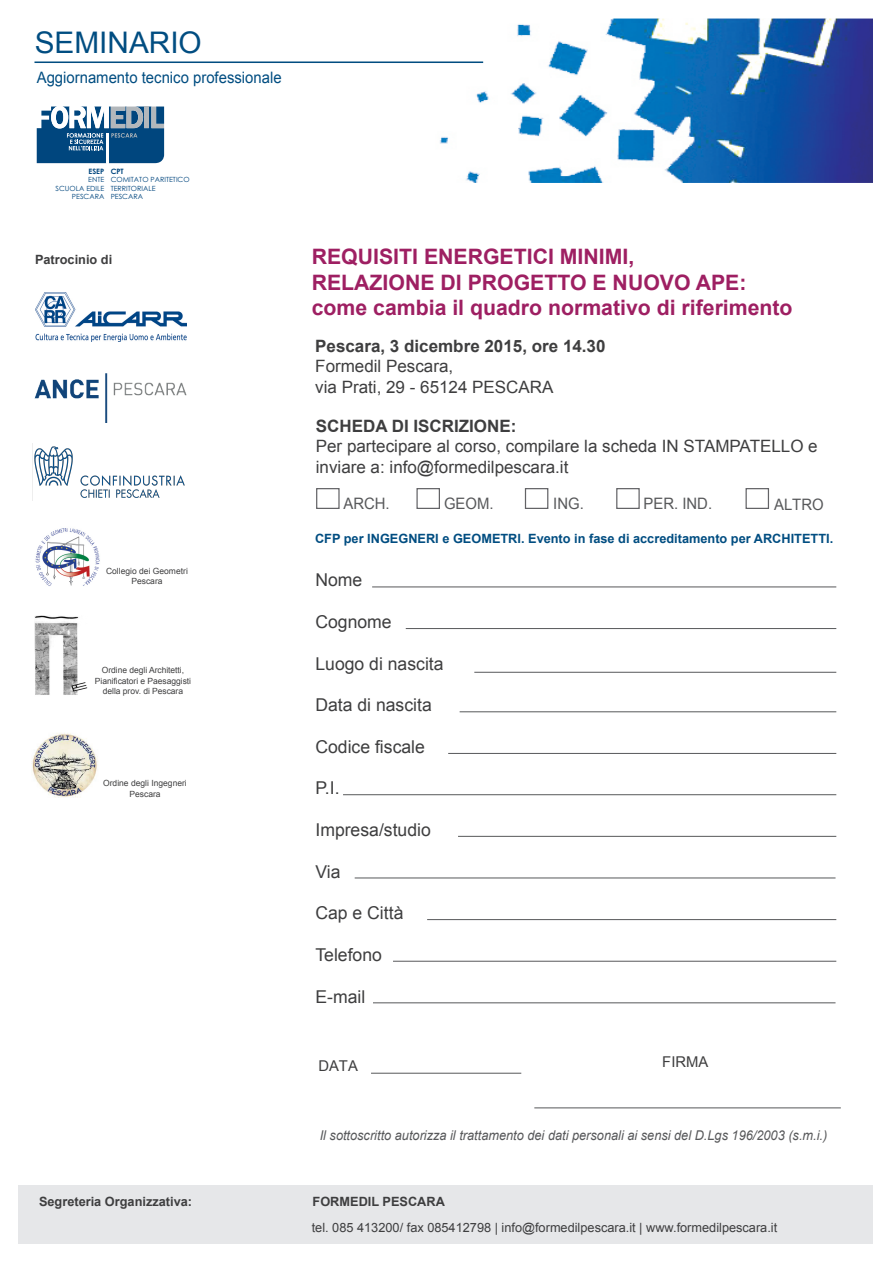
<style>
.page{position:relative;width:893px;height:1263px;background:#fff}
.page>*{position:absolute;margin:0;border:0;box-sizing:border-box;transform-origin:0 0}
.t1{font:29.7px "Arial";color:#014d81}
.t2{font:700 21.3px/25.5px "Arial";color:#9e1f62}
.t3{font:17.7px "Arial";color:#3e3e3f}
.t4{font:16.95px/20.4px "Arial";color:#3e3e3f}
.t5{font:15.75px "Arial";color:#014d81;scale:.94 1}
.t6{font:15.75px "Arial";color:#57585a;scale:.94 1}
.t7{font:14.85px "Arial";color:#3e3e3f}
.t8{font:italic 13.5px "Arial";color:#57585a;scale:.94 1}
.t9{font:12.75px/25.5px "Arial";color:#3e3e3f}
.t10{font:700 12.75px "Arial";color:#014d81}
.t11{font:700 12.75px "Arial";color:#3e3e3f}
.t12{font:8.55px/10.2px "Arial";letter-spacing:-.005em;color:#3e3e3f;text-align:center}
.t13{font:700 7.35px "Century Gothic";color:#00467e}
.t14{font:7.05px/8.6px "Century Gothic";color:#00467e;text-align:right}
.s1{font-weight:700}
</style>
<div class="page">
<img style="left:440px;top:19px;width:432px;height:163px">
<div style="left:416px;top:488px;width:24px;height:21px;border:1px solid #636366"></div>
<div style="left:316px;top:488px;width:24px;height:21px;border:1px solid #636366"></div>
<div style="left:616px;top:488px;width:24px;height:21px;border:1px solid #636366"></div>
<div style="left:745px;top:488px;width:24px;height:21px;border:1px solid #636366"></div>
<div style="left:525px;top:488px;width:23px;height:21px;border:1px solid #636366"></div>
<hr style="left:372px;top:587px;width:464px;height:1px;background:#57585a">
<hr style="left:406px;top:628px;width:430px;height:1px;background:#57585a">
<hr style="left:474px;top:672px;width:362px;height:1px;background:#57585a">
<hr style="left:373px;top:1002px;width:462px;height:1px;background:#57585a">
<hr style="left:460px;top:711px;width:376px;height:1px;background:#57585a">
<hr style="left:448px;top:753px;width:388px;height:1px;background:#57585a">
<hr style="left:343px;top:794px;width:493px;height:1px;background:#57585a">
<hr style="left:458px;top:836px;width:378px;height:1px;background:#57585a">
<hr style="left:355px;top:878px;width:480px;height:1px;background:#57585a">
<hr style="left:427px;top:919px;width:409px;height:1px;background:#57585a">
<hr style="left:393px;top:961px;width:443px;height:1px;background:#57585a">
<hr style="left:371px;top:1073px;width:150px;height:1px;background:#57585a">
<hr style="left:534px;top:1107px;width:307px;height:1px;background:#57585a">
<div style="left:18px;top:1185px;width:854px;height:58px;background:#e6e7e9"></div>
<svg style="left:37px;top:107px;width:127px;height:56px"></svg>
<hr style="left:34px;top:61px;width:449px;height:2px;background:#014d81">
<img style="left:35px;top:293px;width:152px;height:48px">
<img style="left:31px;top:733px;width:67px;height:64px">
<img style="left:35px;top:528px;width:65px;height:58px">
<img style="left:34px;top:616px;width:53px;height:79px">
<img style="left:34px;top:374px;width:153px;height:48px">
<img style="left:32px;top:444px;width:153px;height:57px">
<p class="t1" style="left:35px;top:23px;width:169px">SEMINARIO</p>
<p class="t5" style="left:37px;top:67px;width:262px">Aggiornamento tecnico professionale</p>
<p class="t13" style="left:89px;top:165px;width:17px">ESEP</p>
<p class="t14" style="left:55px;top:175px;width:50px">ENTE<br>SCUOLA EDILE<br>PESCARA</p>
<p class="t13" style="left:111px;top:165px;width:15px">CPT</p>
<p class="t14" style="left:111px;top:175px;width:80px;text-align:left">COMITATO PARITETICO<br>TERRITORIALE<br>PESCARA</p>
<p class="t11" style="left:35px;top:251px;width:79px">Patrocinio di</p>
<p class="t12" style="left:106px;top:566px;width:83px">Collegio dei Geometri<br>Pescara</p>
<p class="t12" style="left:95px;top:665px;width:98px">Ordine degli Architetti,<br>Pianificatori e Paesaggisti della prov. di Pescara</p>
<p class="t12" style="left:103px;top:778px;width:85px">Ordine degli Ingegneri<br>Pescara</p>
<p class="t2" style="left:312px;top:244px;width:482px">REQUISITI ENERGETICI MINIMI,<br>RELAZIONE DI PROGETTO E NUOVO APE: come cambia il quadro normativo di riferimento</p>
<p class="t4" style="left:315px;top:336px;width:292px"><span class="s1">Pescara, 3 dicembre 2015, ore 14.30<br></span>Formedil Pescara,<br>via Prati, 29 - 65124 PESCARA</p>
<p class="t4" style="left:316px;top:416px;width:503px"><span class="s1">SCHEDA DI ISCRIZIONE:<br></span>Per partecipare al corso, compilare la scheda IN STAMPATELLO e inviare a: info@formedilpescara.it</p>
<p class="t6" style="left:343px;top:494px;width:51px">ARCH.</p>
<p class="t6" style="left:444px;top:493px;width:54px">GEOM.</p>
<p class="t6" style="left:553px;top:493px;width:34px">ING.</p>
<p class="t6" style="left:643px;top:494px;width:75px">PER. IND.</p>
<p class="t6" style="left:774px;top:495px;width:54px">ALTRO</p>
<p class="t10" style="left:315px;top:530px;width:520px">CFP per INGEGNERI e GEOMETRI. Evento in fase di accreditamento per ARCHITETTI.</p>
<p class="t3" style="left:315px;top:568px;width:48px">Nome</p>
<p class="t3" style="left:315px;top:610px;width:78px">Cognome</p>
<p class="t3" style="left:315px;top:652px;width:130px">Luogo di nascita</p>
<p class="t3" style="left:315px;top:693px;width:118px">Data di nascita</p>
<p class="t3" style="left:315px;top:735px;width:111px">Codice fiscale</p>
<p class="t3" style="left:315px;top:777px;width:26px">P.I.</p>
<p class="t3" style="left:315px;top:818px;width:117px">Impresa/studio</p>
<p class="t3" style="left:315px;top:860px;width:27px">Via</p>
<p class="t3" style="left:315px;top:901px;width:90px">Cap e Città</p>
<p class="t3" style="left:315px;top:943px;width:68px">Telefono</p>
<p class="t3" style="left:315px;top:985px;width:51px">E-mail</p>
<p class="t7" style="left:318px;top:1056px;width:41px">DATA</p>
<p class="t7" style="left:662px;top:1052px;width:48px">FIRMA</p>
<p class="t8" style="left:320px;top:1127px;width:542px">Il sottoscritto autorizza il trattamento dei dati personali ai sensi del D.Lgs 196/2003 (s.m.i.)</p>
<p class="t11" style="left:39px;top:1193px;width:155px">Segreteria Organizzativa:</p>
<p class="t9" style="left:312px;top:1189px;width:467px"><span class="s1">FORMEDIL PESCARA<br></span>tel. 085 413200/ fax 085412798 | info@formedilpescara.it | www.formedilpescara.it</p>
</div>
